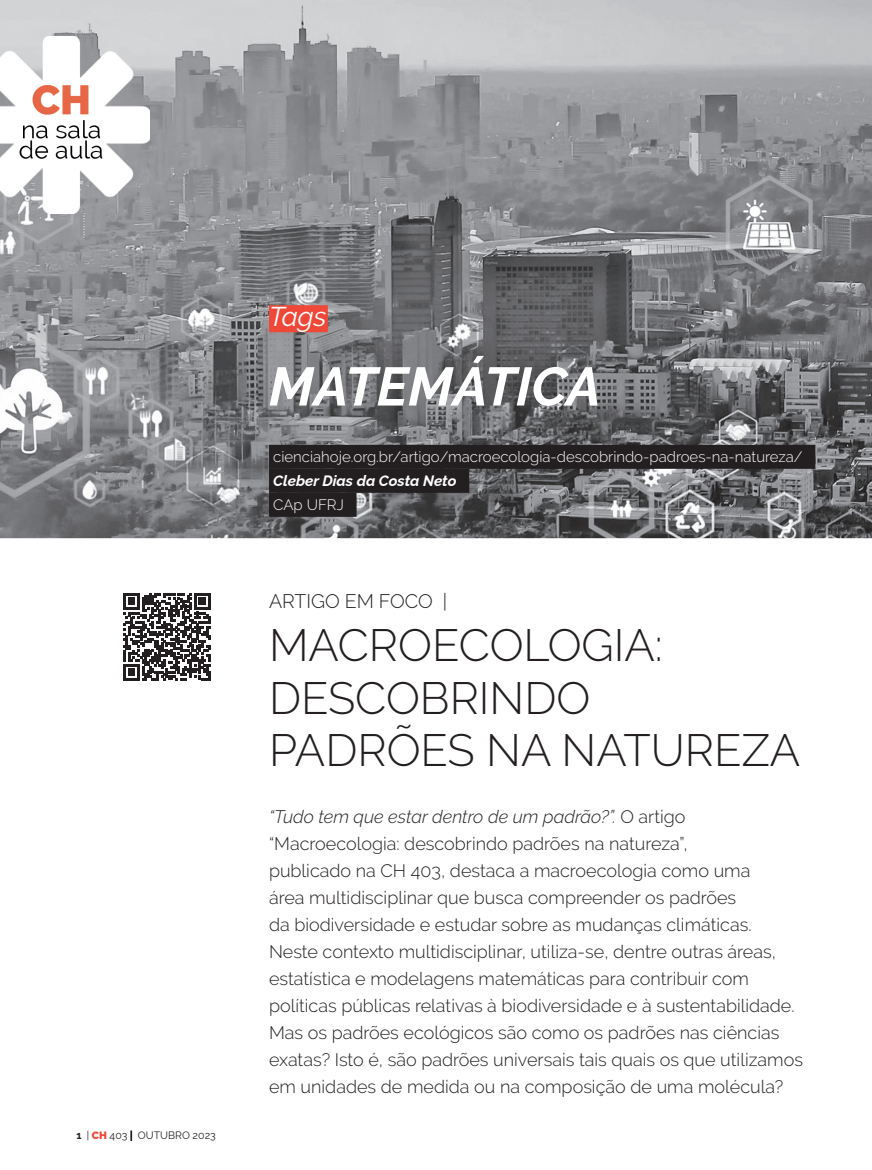
<style>
.page{position:relative;width:872px;height:1170px;background:#fff}
.page>*{position:absolute;margin:0;border:0;box-sizing:border-box;transform-origin:0 0}
.t1{font:italic 700 54px "Raleway";color:#fff}
.t2{font:300 45px/52.5px "Raleway";color:#231f20}
.t3{font:italic 27px "Raleway";color:#fff}
.t4{font:300 19.5px "Raleway";color:#231f20}
.t5{font:300 18px/27px "Raleway";color:#231f20}
.t6{font:300 15px "Raleway";color:#fff}
.t7{font:italic 700 15px "Raleway";color:#fff}
.t8{font:10.5px "Raleway";color:#231f20}
.s1{font-weight:700}
.s2{font-weight:900;color:#ef4838}
.s3{font-style:italic}
</style>
<div class="page">
<img style="left:0;top:0;width:872px;height:538px">
<div style="left:269px;top:305px;width:59px;height:27px;background:#ef4838"></div>
<div style="left:269px;top:445px;width:546px;height:24px;background:#231f20"></div>
<div style="left:269px;top:469px;width:200px;height:24px;background:#231f20"></div>
<div style="left:269px;top:493px;width:87px;height:24px;background:#231f20"></div>
<img style="left:0;top:36px;width:150px;height:177px">
<svg style="left:123px;top:593px;width:87px;height:87px"></svg>
<p class="t8" style="left:77px;top:1129px;width:141px"><span class="s1">1</span> | <span class="s2">CH</span> 403 | OUTUBRO 2023</p>
<h3 class="t3" style="left:269px;top:301px;width:59px">Tags</h3>
<h1 class="t1" style="left:269px;top:343px;width:333px">MATEMÁTICA</h1>
<p class="t6" style="left:273px;top:448px;width:531px">cienciahoje.org.br/artigo/macroecologia-descobrindo-padroes-na-natureza/</p>
<p class="t7" style="left:273px;top:468px;width:185px">Cleber Dias da Costa Neto</p>
<p class="t6" style="left:273px;top:496px;width:72px">CAp UFRJ</p>
<p class="t4" style="left:269px;top:590px;width:180px">ARTIGO EM FOCO |</p>
<h2 class="t2" style="left:269px;top:618px;width:533px">MACROECOLOGIA:<br>DESCOBRINDO<br>PADRÕES NA NATUREZA</h2>
<p class="t5" style="left:269px;top:802px;width:535px"><span class="s3">“Tudo tem que estar dentro de um padrão?”.</span> O artigo “Macroecologia: descobrindo padrões na natureza”,<br>publicado na CH 403, destaca a macroecologia como uma<br>área multidisciplinar que busca compreender os padrões<br>da biodiversidade e estudar sobre as mudanças climáticas.<br>Neste contexto multidisciplinar, utiliza-se, dentre outras áreas, estatística e modelagens matemáticas para contribuir com políticas públicas relativas à biodiversidade e à sustentabilidade.<br>Mas os padrões ecológicos são como os padrões nas ciências exatas? Isto é, são padrões universais tais quais os que utilizamos em unidades de medida ou na composição de uma molécula?</p>
</div>
